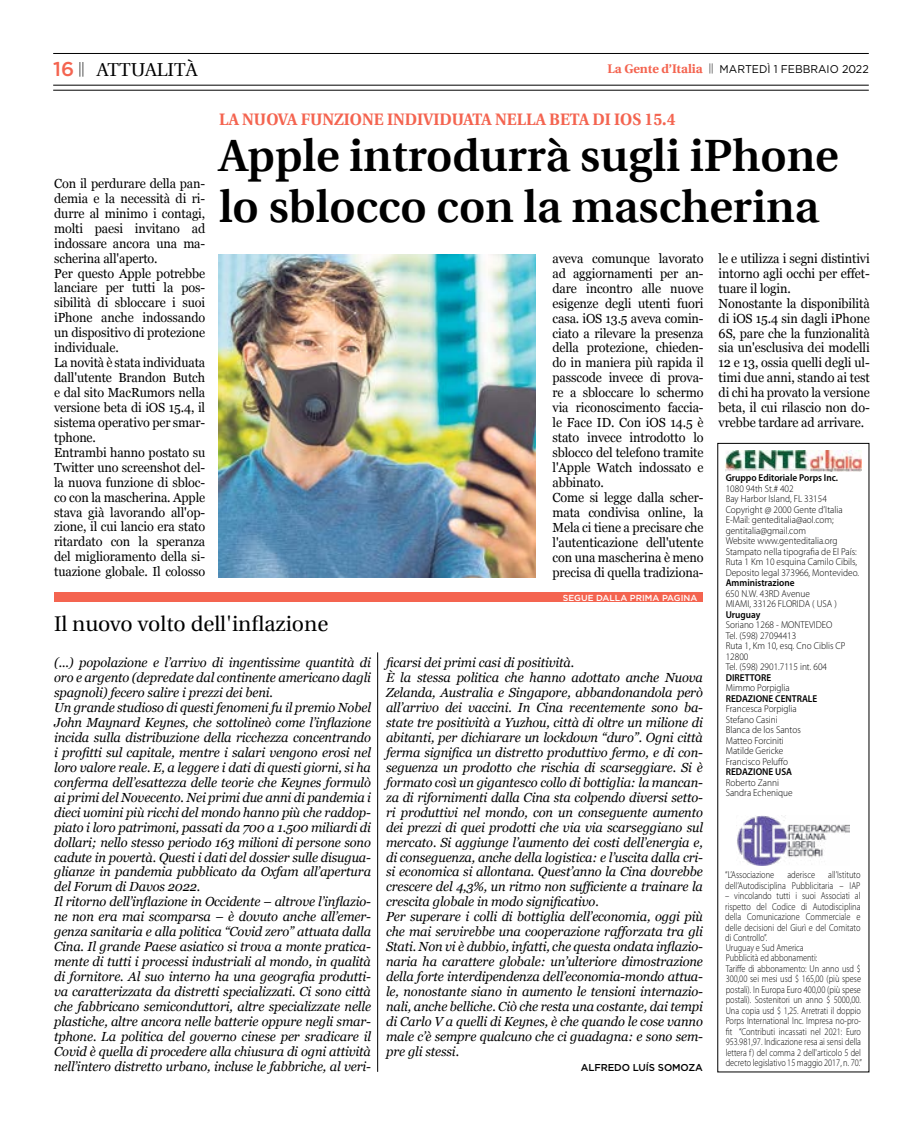
<style>
.page{position:relative;width:922px;height:1125px;background:#fff}
.page>*{position:absolute;margin:0;border:0;box-sizing:border-box;transform-origin:0 0}
.t1{font:600 45.25px/51.2px "Utopia";color:#000}
.t2{font:21.25px "Utopia";color:#000}
.t3{font:500 20px "Gotham";color:#f46450}
.t4{font:18.75px "Utopia";color:#000}
.t5{font:700 16.62px "Utopia";color:#f46450;scale:.95 1}
.t6{font:italic 13.12px/14.9px "Georgia";letter-spacing:-.01em;color:#000}
.t7{font:13.12px/15px "Georgia";letter-spacing:-.01em;color:#000;scale:.96 1}
.t8{font:11.25px "Gotham";color:#000;scale:.95 1}
.t9{font:300 10px/10.5px "Myriad Pro";color:#000;scale:.93 1}
.t10{font:300 10px/10.5px "Myriad Pro";color:#000;scale:.83 1}
.t11{font:300 10px/10.5px "Myriad Pro";color:#000;text-align:right;scale:.84 1}
.t12{font:600 10px "Myriad Pro";color:#000;scale:.93 1}
.t13{font:500 10px "Gotham";letter-spacing:-.01em;color:#000}
.t14{font:500 8.75px "Gotham";color:#fff}
.s1{font-family:"Utopia";font-weight:700;font-size:12.5px;color:#f46450}
</style>
<div class="page">
<hr style="left:53px;top:53px;width:815px;height:1px;background:#000">
<hr style="left:53px;top:90px;width:815px;height:1px;background:#000">
<hr style="left:53px;top:85px;width:815px;height:1px;background:#000">
<div style="left:54px;top:592px;width:648px;height:10px;background:#f46450"></div>
<img style="left:219px;top:254px;width:317px;height:323px">
<hr style="left:377px;top:652px;width:1px;height:420px;background:#000">
<img style="left:736px;top:815px;width:113px;height:50px">
<img style="left:725px;top:451px;width:135px;height:20px">
<h3 class="t4" style="left:97px;top:60px;width:102px">ATTUALITÀ</h3>
<h3 class="t3" style="left:53px;top:56px;width:33px">16 <sup>||</sup></h3>
<p class="t8" style="left:607px;top:62px;width:276px"><span class="s1">La Gente d’Italia</span> <sup>||</sup> MARTEDÌ 1 FEBBRAIO 2022</p>
<p class="t5" style="left:219px;top:110px;width:482px">LA NUOVA FUNZIONE INDIVIDUATA NELLA BETA DI IOS 15.4</p>
<h1 class="t1" style="left:219px;top:130px;width:621px">Apple introdurrà sugli iPhone lo sblocco con la mascherina</h1>
<p class="t7" style="left:54px;top:175px;width:159px">Con il perdurare della pan&shy;demia e la necessità di ri&shy;durre al minimo i contagi, molti paesi invitano ad indossare ancora una ma&shy;scherina all'aperto.<br>Per questo Apple potrebbe lanciare per tutti la pos&shy;sibilità di sbloccare i suoi iPhone anche indossando un dispositivo di protezione individuale.<br>La novità è stata individuata dall'utente Brandon Butch e dal sito MacRumors nella versione beta di iOS 15.4, il sistema operativo per smar&shy;tphone.<br>Entrambi hanno postato su<br>Twitter uno screenshot del&shy;la nuova funzione di sbloc&shy;co con la mascherina. Apple stava già lavorando all'op&shy;zione, il cui lancio era stato ritardato con la speranza del miglioramento della si&shy;tuazione globale. Il colosso</p>
<p class="t7" style="left:552px;top:250px;width:159px">aveva comunque lavorato ad aggiornamenti per an&shy;dare incontro alle nuove esigenze degli utenti fuori casa. iOS 13.5 aveva comin&shy;ciato a rilevare la presenza della protezione, chieden&shy;do in maniera più rapida il passcode invece di prova&shy;re a sbloccare lo schermo via riconoscimento faccia&shy;le Face ID. Con iOS 14.5 è stato invece introdotto lo sblocco del telefono tramite l'Apple Watch indossato e abbinato.<br>Come si legge dalla scher&shy;mata condivisa online, la<br>Mela ci tiene a precisare che l'autenticazione dell'utente con una mascherina è meno precisa di quella tradiziona-</p>
<p class="t7" style="left:718px;top:250px;width:159px">le e utilizza i segni distintivi intorno agli occhi per effet&shy;tuare il login.<br>Nonostante la disponibilità di iOS 15.4 sin dagli iPhone<br>6S, pare che la funzionalità sia un'esclusiva dei modelli<br>12 e 13, ossia quelli degli ul&shy;timi due anni, stando ai test di chi ha provato la versione beta, il cui rilascio non do&shy;vrebbe tardare ad arrivare.</p>
<p class="t12" style="left:725px;top:472px;width:122px">Gruppo Editoriale Porps Inc.</p>
<p class="t9" style="left:725px;top:483px;width:145px">1080 94th St.# 402<br>Bay Harbor Island, FL 33154<br>Copyright @ 2000 Gente d’Italia<br>E-Mail: genteditalia@aol.com; gentitalia@gmail.com<br>Website www.genteditalia.org<br>Stampato nella tipografia de El País:<br>Ruta 1 Km 10 esquina Camilo Cibils,<br>Deposito legal 373966, Montevideo.</p>
<p class="t12" style="left:725px;top:577px;width:75px">Amministrazione</p>
<p class="t9" style="left:725px;top:588px;width:121px">650 N.W. 43RD Avenue<br>MIAMI, 33126 FLORIDA ( USA )</p>
<p class="t12" style="left:725px;top:608px;width:39px">Uruguay</p>
<p class="t9" style="left:725px;top:620px;width:130px">Soriano 1268 - MONTEVIDEO<br>Tel. (598) 27094413<br>Ruta 1, Km 10, esq. Cno Ciblis CP<br>12800<br>Tel. (598) 2901.7115 int. 604</p>
<p class="t12" style="left:725px;top:671px;width:50px">DIRETTORE</p>
<p class="t9" style="left:725px;top:683px;width:70px">Mimmo Porpiglia</p>
<p class="t12" style="left:725px;top:692px;width:100px">REDAZIONE CENTRALE</p>
<p class="t9" style="left:725px;top:704px;width:82px">Francesca Porpiglia<br>Stefano Casini<br>Blanca de los Santos<br>Matteo Forciniti<br>Matilde Gericke<br>Francisco Peluffo</p>
<p class="t12" style="left:725px;top:766px;width:73px">REDAZIONE USA</p>
<p class="t9" style="left:725px;top:777px;width:73px">Roberto Zanni<br>Sandra Echenique</p>
<p class="t14" style="left:562px;top:592px;width:136px">SEGUE DALLA PRIMA PAGINA</p>
<h2 class="t2" style="left:54px;top:612px;width:275px">Il nuovo volto dell'inflazione</h2>
<p class="t6" style="left:54px;top:655px;width:318px">(...) popolazione e l’arrivo di ingentissime quantità di oro e argento (depredate dal continente americano dagli spagnoli) fecero salire i prezzi dei beni.<br>Un grande studioso di questi fenomeni fu il premio Nobel John Maynard Keynes, che sottolineò come l’inflazione incida sulla distribuzione della ricchezza concentrando i profitti sul capitale, mentre i salari vengono erosi nel loro valore reale. E, a leggere i dati di questi giorni, si ha conferma dell’esattezza delle teorie che Keynes formulò ai primi del Novecento. Nei primi due anni di pandemia i dieci uomini più ricchi del mondo hanno più che raddop&shy;piato i loro patrimoni, passati da 700 a 1.500 miliardi di dollari; nello stesso periodo 163 milioni di persone sono cadute in povertà. Questi i dati del dossier sulle disugua&shy;glianze in pandemia pubblicato da Oxfam all’apertura del Forum di Davos 2022.<br>Il ritorno dell’inflazione in Occidente – altrove l’inflazio&shy;ne non era mai scomparsa – è dovuto anche all’emer&shy;genza sanitaria e alla politica “Covid zero” attuata dalla Cina. Il grande Paese asiatico si trova a monte pratica&shy;mente di tutti i processi industriali al mondo, in qualità di fornitore. Al suo interno ha una geografia produtti&shy;va caratterizzata da distretti specializzati. Ci sono città che fabbricano semiconduttori, altre specializzate nelle plastiche, altre ancora nelle batterie oppure negli smar&shy;tphone. La politica del governo cinese per sradicare il Covid è quella di procedere alla chiusura di ogni attività nell’intero distretto urbano, incluse le fabbriche, al veri-</p>
<p class="t6" style="left:386px;top:655px;width:318px">ficarsi dei primi casi di positività.<br>È la stessa politica che hanno adottato anche Nuova Zelanda, Australia e Singapore, abbandonandola però all’arrivo dei vaccini. In Cina recentemente sono ba&shy;state tre positività a Yuzhou, città di oltre un milione di abitanti, per dichiarare un lockdown “duro”. Ogni città ferma significa un distretto produttivo fermo, e di con&shy;seguenza un prodotto che rischia di scarseggiare. Si è formato così un gigantesco collo di bottiglia: la mancan&shy;za di rifornimenti dalla Cina sta colpendo diversi setto&shy;ri produttivi nel mondo, con un conseguente aumento dei prezzi di quei prodotti che via via scarseggiano sul mercato. Si aggiunge l’aumento dei costi dell’energia e, di conseguenza, anche della logistica: e l’uscita dalla cri&shy;si economica si allontana. Quest’anno la Cina dovrebbe crescere del 4,3%, un ritmo non sufficiente a trainare la crescita globale in modo significativo.<br>Per superare i colli di bottiglia dell’economia, oggi più che mai servirebbe una cooperazione rafforzata tra gli Stati. Non vi è dubbio, infatti, che questa ondata inflazio&shy;naria ha carattere globale: un’ulteriore dimostrazione della forte interdipendenza dell’economia-mondo attua&shy;le, nonostante siano in aumento le tensioni internazio&shy;nali, anche belliche. Ciò che resta una costante, dai tempi di Carlo V a quelli di Keynes, è che quando le cose vanno male c’è sempre qualcuno che ci guadagna: e sono sem&shy;pre gli stessi.</p>
<p class="t11" style="left:725px;top:870px;width:162px">all’Istituto<br>dell’Autodisciplina Pubblicitaria – IAP</p>
<p class="t11" style="left:725px;top:891px;width:162px;text-align:justify">– vincolando tutti i suoi Associati al rispetto del Codice di Autodisciplina della Comunicazione Commerciale e delle decisioni del Giurì e del Comitato di Controllo”.</p>
<p class="t11" style="left:725px;top:870px;width:60px">“L’Associazione</p>
<p class="t11" style="left:787px;top:870px;width:34px">aderisce</p>
<p class="t10" style="left:725px;top:942px;width:165px">Uruguay e Sud America<br>Pubblicità ed abbonamenti:<br>Tariffe di abbonamento: Un anno usd $ 300,00 sei mesi usd $ 165,00 (più spese postali). In Europa Euro 400,00 (più spese postali). Sostenitori un anno $ 5000,00.<br>Una copia usd $ 1,25. Arretrati il doppio Porps International Inc. Impresa no-pro&shy;fit “Contributi incassati nel 2021: Euro 953.981,97. Indicazione resa ai sensi della lettera f ) del comma 2 dell'articolo 5 del decreto legislativo 15 maggio 2017, n. 70.”</p>
<p class="t13" style="left:580px;top:1061px;width:124px">ALFREDO LUÍS SOMOZA</p>
</div>
